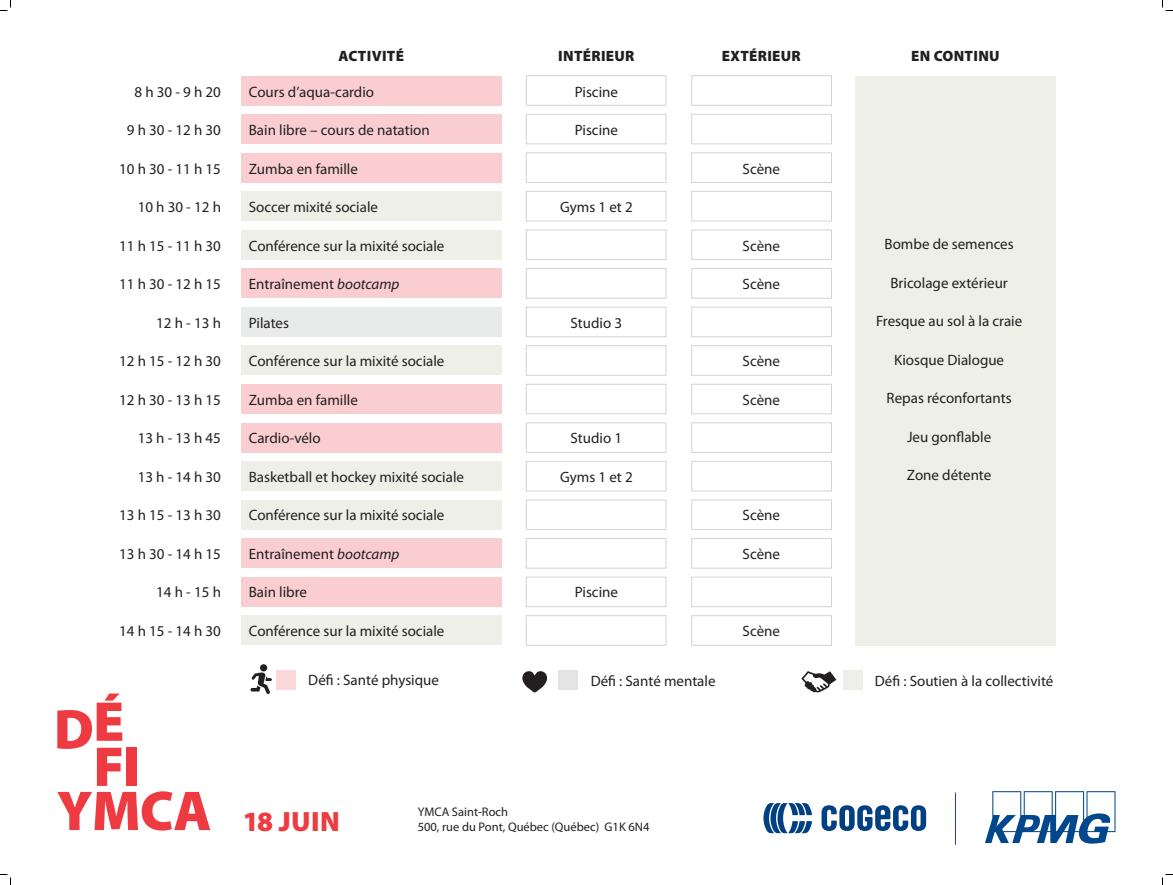
<style>
.page{position:relative;width:1173px;height:885px;background:#fff}
.page>*{position:absolute;margin:0;border:0;box-sizing:border-box;transform-origin:0 0}
.t1{font:900 28px "Myriad Pro";letter-spacing:.015em;color:#ee3a41}
.t2{font:15px "Myriad Pro";color:#231f20}
.t3{font:900 15px "Myriad Pro";letter-spacing:.02em;color:#231f20}
.t4{font:12.5px "Myriad Pro";color:#231f20}
.s1{font-style:italic}
</style>
<div class="page">
<svg style="left:57px;top:694px;width:153px;height:137px"></svg>
<svg style="left:763px;top:803px;width:49px;height:30px"></svg>
<svg style="left:822px;top:805px;width:104px;height:26px"></svg>
<svg style="left:985px;top:791px;width:131px;height:53px"></svg>
<hr style="left:955px;top:793px;width:1px;height:52px;background:#253f8e">
<div style="left:241px;top:346px;width:261px;height:29px;background:#eef0e7"></div>
<div style="left:855px;top:76px;width:200px;height:570px;background:#eef0e7"></div>
<div style="left:241px;top:307px;width:261px;height:30px;background:#e9eaea"></div>
<div style="left:241px;top:114px;width:261px;height:30px;background:#faced0"></div>
<div style="left:241px;top:230px;width:261px;height:30px;background:#eef0e7"></div>
<div style="left:241px;top:191px;width:261px;height:30px;background:#eef0e7"></div>
<div style="left:241px;top:500px;width:261px;height:30px;background:#eef0e7"></div>
<div style="left:241px;top:384px;width:261px;height:30px;background:#faced0"></div>
<div style="left:241px;top:461px;width:261px;height:30px;background:#eef0e7"></div>
<div style="left:241px;top:269px;width:261px;height:29px;background:#faced0"></div>
<div style="left:241px;top:423px;width:261px;height:29px;background:#faced0"></div>
<div style="left:241px;top:539px;width:261px;height:29px;background:#faced0"></div>
<div style="left:241px;top:76px;width:261px;height:29px;background:#faced0"></div>
<div style="left:241px;top:153px;width:261px;height:29px;background:#faced0"></div>
<div style="left:241px;top:577px;width:261px;height:30px;background:#faced0"></div>
<div style="left:241px;top:616px;width:261px;height:29px;background:#eef0e7"></div>
<div style="left:843px;top:671px;width:19px;height:19px;background:#eef0e7"></div>
<svg style="left:801px;top:671px;width:35px;height:21px"></svg>
<div style="left:559px;top:671px;width:19px;height:19px;background:#e4e4e5"></div>
<svg style="left:522px;top:671px;width:25px;height:22px"></svg>
<div style="left:276px;top:670px;width:20px;height:19px;background:#fbd8d9"></div>
<div style="left:260px;top:664px;width:7px;height:7px;background:#231f20;border-radius:50%"></div>
<svg style="left:250px;top:672px;width:22px;height:22px"></svg>
<svg style="left:0;top:0;width:11px;height:11px"></svg>
<svg style="left:0;top:874px;width:11px;height:11px"></svg>
<svg style="left:1162px;top:0;width:11px;height:11px"></svg>
<svg style="left:1162px;top:874px;width:11px;height:11px"></svg>
<p class="t2" style="left:134px;top:82px;width:88px">8 h 30 - 9 h 20</p>
<p class="t2" style="left:127px;top:121px;width:96px">9 h 30 - 12 h 30</p>
<p class="t2" style="left:119px;top:159px;width:103px">10 h 30 - 11 h 15</p>
<p class="t2" style="left:138px;top:198px;width:85px">10 h 30 - 12 h</p>
<p class="t2" style="left:119px;top:236px;width:103px">11 h 15 - 11 h 30</p>
<p class="t2" style="left:119px;top:275px;width:103px">11 h 30 - 12 h 15</p>
<p class="t2" style="left:156px;top:313px;width:66px">12 h - 13 h</p>
<p class="t2" style="left:119px;top:352px;width:103px">12 h 15 - 12 h 30</p>
<p class="t2" style="left:119px;top:390px;width:103px">12 h 30 - 13 h 15</p>
<p class="t2" style="left:138px;top:429px;width:85px">13 h - 13 h 45</p>
<p class="t2" style="left:138px;top:467px;width:85px">13 h - 14 h 30</p>
<p class="t2" style="left:119px;top:506px;width:103px">13 h 15 - 13 h 30</p>
<p class="t2" style="left:119px;top:544px;width:103px">13 h 30 - 14 h 15</p>
<p class="t2" style="left:156px;top:583px;width:66px">14 h - 15 h</p>
<p class="t2" style="left:119px;top:621px;width:103px">14 h 15 - 14 h 30</p>
<p class="t3" style="left:339px;top:47px;width:67px">ACTIVITÉ</p>
<p class="t3" style="left:558px;top:47px;width:78px">INTÉRIEUR</p>
<p class="t3" style="left:911px;top:47px;width:90px">EN CONTINU</p>
<p class="t3" style="left:722px;top:47px;width:80px">EXTÉRIEUR</p>
<p class="t2" style="left:249px;top:82px;width:127px">Cours d’aqua-cardio</p>
<p class="t2" style="left:249px;top:121px;width:183px">Bain libre – cours de natation</p>
<p class="t2" style="left:249px;top:159px;width:111px">Zumba en famille</p>
<p class="t2" style="left:249px;top:198px;width:131px">Soccer mixité sociale</p>
<p class="t2" style="left:249px;top:236px;width:197px">Conférence sur la mixité sociale</p>
<p class="t2" style="left:249px;top:275px;width:152px">Entraînement <span class="s1">bootcamp</span></p>
<p class="t2" style="left:249px;top:313px;width:42px">Pilates</p>
<p class="t2" style="left:249px;top:352px;width:197px">Conférence sur la mixité sociale</p>
<p class="t2" style="left:249px;top:390px;width:111px">Zumba en famille</p>
<p class="t2" style="left:249px;top:429px;width:73px">Cardio-vélo</p>
<p class="t2" style="left:249px;top:467px;width:217px">Basketball et hockey mixité sociale</p>
<p class="t2" style="left:249px;top:506px;width:197px">Conférence sur la mixité sociale</p>
<p class="t2" style="left:249px;top:544px;width:152px">Entraînement <span class="s1">bootcamp</span></p>
<p class="t2" style="left:249px;top:583px;width:60px">Bain libre</p>
<p class="t2" style="left:249px;top:621px;width:197px">Conférence sur la mixité sociale</p>
<p class="t2" style="left:575px;top:82px;width:45px">Piscine</p>
<p class="t2" style="left:575px;top:121px;width:45px">Piscine</p>
<p class="t2" style="left:560px;top:198px;width:74px">Gyms 1 et 2</p>
<p class="t2" style="left:571px;top:313px;width:53px">Studio 3</p>
<p class="t2" style="left:571px;top:429px;width:53px">Studio 1</p>
<p class="t2" style="left:560px;top:467px;width:74px">Gyms 1 et 2</p>
<p class="t2" style="left:575px;top:583px;width:45px">Piscine</p>
<p class="t2" style="left:743px;top:159px;width:39px">Scène</p>
<p class="t2" style="left:743px;top:236px;width:39px">Scène</p>
<p class="t2" style="left:743px;top:275px;width:39px">Scène</p>
<p class="t2" style="left:743px;top:352px;width:39px">Scène</p>
<p class="t2" style="left:743px;top:390px;width:39px">Scène</p>
<p class="t2" style="left:743px;top:506px;width:39px">Scène</p>
<p class="t2" style="left:743px;top:544px;width:39px">Scène</p>
<p class="t2" style="left:743px;top:621px;width:39px">Scène</p>
<p class="t2" style="left:885px;top:235px;width:131px">Bombe de semences</p>
<p class="t2" style="left:890px;top:273px;width:119px">Bricolage extérieur</p>
<p class="t2" style="left:876px;top:312px;width:148px">Fresque au sol à la craie</p>
<p class="t2" style="left:894px;top:350px;width:112px">Kiosque Dialogue</p>
<p class="t2" style="left:887px;top:389px;width:127px">Repas réconfortants</p>
<p class="t2" style="left:907px;top:427px;width:86px">Jeu gonflable</p>
<p class="t2" style="left:907px;top:466px;width:86px">Zone détente</p>
<p class="t2" style="left:308px;top:671px;width:132px">Défi : Santé physique</p>
<p class="t2" style="left:591px;top:671px;width:126px">Défi : Santé mentale</p>
<p class="t2" style="left:875px;top:671px;width:180px">Défi : Soutien à la collectivité</p>
<p class="t4" style="left:418px;top:804px;width:92px">YMCA Saint-Roch</p>
<p class="t1" style="left:243px;top:805px;width:99px">18 JUIN</p>
<p class="t4" style="left:418px;top:819px;width:233px">500, rue du Pont, Québec (Québec) G1K 6N4</p>
</div>
